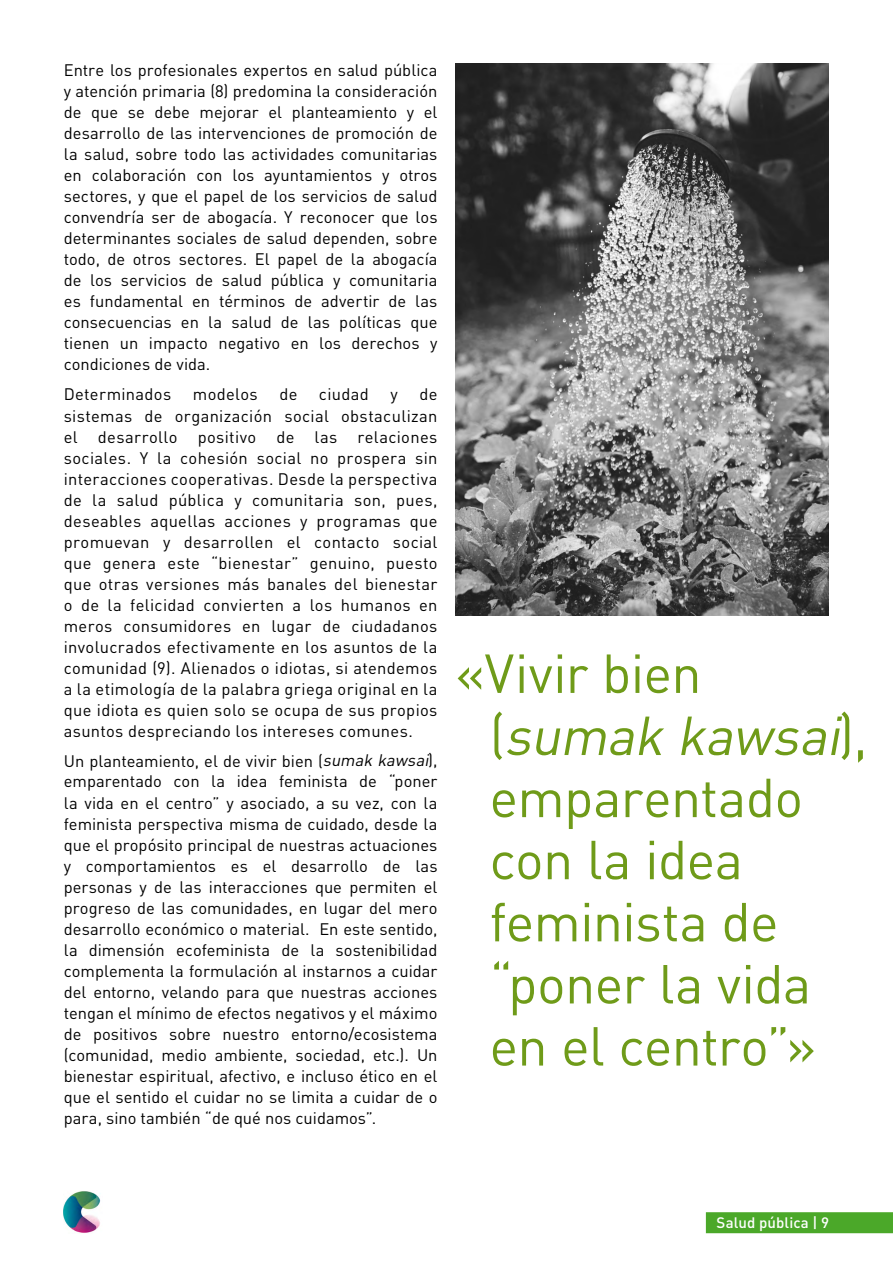
<style>
.page{position:relative;width:893px;height:1263px;background:#fff}
.page>*{position:absolute;margin:0;border:0;box-sizing:border-box;transform-origin:0 0}
.t1{font:54px/62.1px "DIN Pro";letter-spacing:-.015em;color:#6f9b19}
.t2{font:16.5px/21px "DIN Pro";letter-spacing:.01em;color:#000;text-align:justify}
.t3{font:500 15px "DIN Pro";letter-spacing:.01em;color:#fff}
.s1{font-style:italic}
</style>
<div class="page">
<img style="left:455px;top:64px;width:373px;height:551px">
<img style="left:64px;top:1191px;width:37px;height:42px">
<div style="left:706px;top:1212px;width:187px;height:21px;background:#4ba829"></div>
<p class="t2" style="left:64px;top:59px;width:375px">Entre los profesionales expertos en salud pública y atención primaria (8) predomina la consideración de que se debe mejorar el planteamiento y el desarrollo de las intervenciones de promoción de la salud, sobre todo las actividades comunitarias en colaboración con los ayuntamientos y otros sectores, y que el papel de los servicios de salud convendría ser de abogacía. Y reconocer que los determinantes sociales de salud dependen, sobre todo, de otros sectores. El papel de la abogacía de los servicios de salud pública y comunitaria es fundamental en términos de advertir de las consecuencias en la salud de las políticas que tienen un impacto negativo en los derechos y condiciones de vida.</p>
<p class="t2" style="left:64px;top:383px;width:109px">Determinados</p>
<p class="t2" style="left:193px;top:383px;width:66px">modelos</p>
<p class="t2" style="left:279px;top:383px;width:20px">de</p>
<p class="t2" style="left:319px;top:383px;width:51px">ciudad</p>
<p class="t2" style="left:390px;top:383px;width:9px">y</p>
<p class="t2" style="left:64px;top:383px;width:375px;text-indent:356px">de sistemas de organización social obstaculizan el desarrollo positivo de las relaciones sociales. Y la cohesión social no prospera sin interacciones cooperativas. Desde la perspectiva de la salud pública y comunitaria son, pues, deseables aquellas acciones y programas que promuevan y desarrollen el contacto social que genera este “bienestar” genuino, puesto que otras versiones más banales del bienestar o de la felicidad convierten a los humanos en meros consumidores en lugar de ciudadanos involucrados efectivamente en los asuntos de la comunidad (9). Alienados o idiotas, si atendemos a la etimología de la palabra griega original en la que idiota es quien solo se ocupa de sus propios asuntos despreciando los intereses comunes.</p>
<p class="t2" style="left:64px;top:749px;width:375px">Un planteamiento, el de vivir bien (<span class="s1">sumak kawsai</span>), emparentado con la idea feminista de “poner la vida en el centro” y asociado, a su vez, con la feminista perspectiva misma de cuidado, desde la que el propósito principal de nuestras actuaciones y comportamientos es el desarrollo de las personas y de las interacciones que permiten el progreso de las comunidades, en lugar del mero desarrollo económico o material. En este sentido, la dimensión ecofeminista de la sostenibilidad complementa la formulación al instarnos a cuidar del entorno, velando para que nuestras acciones tengan el mínimo de efectos negativos y el máximo de positivos sobre nuestro entorno/ecosistema (comunidad, medio ambiente, sociedad, etc.). Un bienestar espiritual, afectivo, e incluso ético en el que el sentido el cuidar no se limita a cuidar de o para, sino también “de qué nos cuidamos”.</p>
<h1 class="t1" style="left:489px;top:640px;width:380px;text-indent:-34px">«Vivir bien<br>( <span class="s1">sumak kawsai</span>) , emparentado con la idea feminista de “poner la vida en el centro”»</h1>
<p class="t3" style="left:717px;top:1212px;width:114px">Salud pública | 9</p>
</div>
